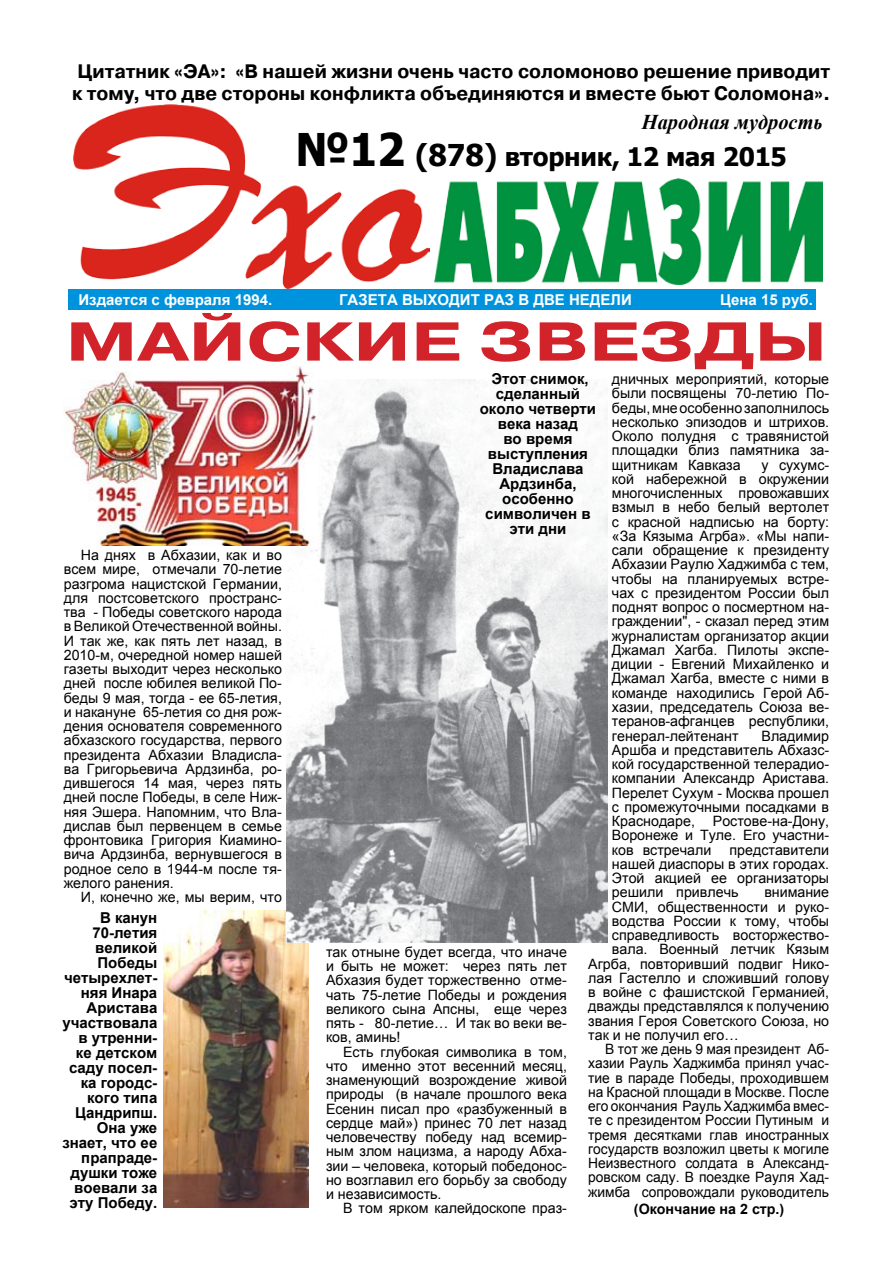
<style>
.page{position:relative;width:893px;height:1263px;background:#fff}
.page>*{position:absolute;margin:0;border:0;box-sizing:border-box;transform-origin:0 0}
.t1{font:700 54.6px "Pragmatica C";color:#d2232a;scale:1.39 1}
.t2{font:700 25.5px "Tahoma";letter-spacing:-.01em;color:#000}
.t3{font:italic 700 21px "Times New Roman";color:#000}
.t4{font:700 19.5px/22.5px "Pragmatica C";color:#000}
.t5{font:700 15px/15px "Arial";color:#000;text-align:right}
.t6{font:700 15px "Arial";color:#fff}
.t7{font:14.25px/14.2px "Arial";color:#000;text-align:justify}
.t8{font:700 14.25px "Arial";color:#000}
.s1{font-size:45px}
.s2{font-size:30px}
</style>
<div class="page">
<img style="left:74px;top:104px;width:356px;height:184px">
<img style="left:435px;top:179px;width:387px;height:106px">
<div style="left:68px;top:289px;width:748px;height:21px;background:#0093dd"></div>
<img style="left:164px;top:910px;width:144px;height:297px">
<img style="left:286px;top:379px;width:322px;height:563px">
<img style="left:64px;top:366px;width:253px;height:179px">
<h3 class="t4" style="left:72px;top:60px;width:760px">Цитатник «ЭА»: «В нашей жизни очень часто соломоново решение приводит к тому, что две стороны конфликта объединяются и вместе бьют Соломона».</h3>
<h3 class="t3" style="left:642px;top:107px;width:182px">Народная мудрость</h3>
<h2 class="t2" style="left:296px;top:139px;width:493px"><span class="s1">№12</span> <span class="s2">(878)</span> вторник, 12 мая 2015</h2>
<p class="t6" style="left:79px;top:290px;width:195px">Издается с февраля 1994.</p>
<p class="t6" style="left:339px;top:289px;width:292px">газета выходит раз в две недели</p>
<p class="t6" style="left:720px;top:290px;width:94px">Цена 15 руб.</p>
<h1 class="t1" style="left:66px;top:313px;width:549px">Майские звезды</h1>
<p class="t7" style="left:64px;top:548px;width:220px;text-indent:17px">На днях в Абхазии, как и во всем мире, отмечали 70-летие разгрома нацистской Германии, для постсоветского пространс&shy;тва - Победы советского народа в Великой Отечественной войны.<br>И так же, как пять лет назад, в 2010-м, очередной номер нашей газеты выходит через несколько дней после юбилея великой По&shy;беды 9 мая, тогда - ее 65-летия, и накануне 65-летия со дня рож&shy;дения основателя современного абхазского государства, первого президента Абхазии Владисла&shy;ва Григорьевича Ардзинба, ро&shy;дившегося 14 мая, через пять дней после Победы, в селе Ниж&shy;няя Эшера. Напомним, что Вла&shy;дислав был первенцем в семье фронтовика Григория Киамино&shy;вича Ардзинба, вернувшегося в родное село в 1944-м после тя&shy;желого ранения.</p>
<p class="t7" style="left:81px;top:890px;width:203px">И, конечно же, мы верим, что</p>
<p class="t5" style="left:62px;top:910px;width:96px">В канун<br>70-летия великой<br>Победы четырехлет&shy;няя Инара<br>Аристава участвовала в утренни&shy;ке детском саду посел&shy;ка городс&shy;кого типа<br>Цандрипш.<br>Она уже знает, что ее прапраде&shy;душки тоже воевали за эту Победу.</p>
<p class="t5" style="left:480px;top:372px;width:118px;text-align:center">Этот снимок, сделанный около четверти века назад<br>во время выступления<br>Владислава<br>Ардзинба, особенно символичен в эти дни</p>
<p class="t7" style="left:612px;top:372px;width:219px">дничных мероприятий, которые были посвящены 70-летию По&shy;беды, мне особенно заполнилось несколько эпизодов и штрихов.<br>Около полудня с травянистой площадки близ памятника за&shy;щитникам Кавказа</p>
<p class="t7" style="left:612px;top:458px;width:219px;text-indent:150px">у сухумс&shy;кой набережной в окружении многочисленных провожавших взмыл в небо белый вертолет с красной надписью на борту: «За Кязыма Агрба». «Мы напи&shy;сали обращение к президенту Абхазии Раулю Хаджимба с тем, чтобы на планируемых встре&shy;чах с президентом России был поднят вопрос о посмертном на&shy;граждении", - сказал перед этим журналистам организатор акции Джамал Хагба. Пилоты экспе&shy;диции - Евгений Михайленко и Джамал Хагба, вместе с ними в команде находились Герой Аб&shy;хазии, председатель Союза ве&shy;теранов-афганцев республики, генерал-лейтенант</p>
<p class="t7" style="left:612px;top:728px;width:219px;text-indent:150px">Владимир Аршба и представитель Абхазс&shy;кой государственной телерадио&shy;компании Александр Аристава.<br>Перелет Сухум - Москва прошел с промежуточными посадками в Краснодаре,</p>
<p class="t7" style="left:612px;top:814px;width:219px;text-indent:101px">Ростове-на-Дону, Воронеже и Туле. Его участни&shy;ков встречали</p>
<p class="t7" style="left:612px;top:842px;width:219px;text-indent:118px">представители нашей диаспоры в этих городах.<br>Этой акцией ее организаторы решили привлечь</p>
<p class="t7" style="left:764px;top:885px;width:66px">внимание</p>
<p class="t7" style="left:612px;top:899px;width:219px">СМИ, общественности и руко-</p>
<p class="t7" style="left:612px;top:914px;width:219px">водства России к тому, чтобы</p>
<p class="t7" style="left:612px;top:928px;width:219px">справедливость восторжество-</p>
<p class="t7" style="left:612px;top:942px;width:219px">вала. Военный летчик Кязым</p>
<p class="t7" style="left:588px;top:956px;width:242px">Агрба, повторивший подвиг Нико-</p>
<p class="t7" style="left:588px;top:971px;width:242px">лая Гастелло и сложивший голову</p>
<p class="t7" style="left:588px;top:985px;width:242px">в войне с фашистской Германией,</p>
<p class="t7" style="left:588px;top:999px;width:242px">дважды представлялся к получению</p>
<p class="t7" style="left:588px;top:1013px;width:242px">звания Героя Советского Союза, но</p>
<p class="t7" style="left:588px;top:1028px;width:152px">так и не получил его…</p>
<p class="t7" style="left:605px;top:1042px;width:225px">В тот же день 9 мая президент Аб-</p>
<p class="t7" style="left:588px;top:1056px;width:242px">хазии Рауль Хаджимба принял учас-</p>
<p class="t7" style="left:588px;top:1070px;width:242px">тие в параде Победы, проходившем</p>
<p class="t7" style="left:588px;top:1085px;width:242px">на Красной площади в Москве. После</p>
<p class="t7" style="left:588px;top:1099px;width:242px">его окончания Рауль Хаджимба вмес-</p>
<p class="t7" style="left:588px;top:1113px;width:242px">те с президентом России Путиным и</p>
<p class="t7" style="left:588px;top:1127px;width:242px">тремя десятками глав иностранных</p>
<p class="t7" style="left:588px;top:1142px;width:242px">государств возложил цветы к могиле</p>
<p class="t7" style="left:588px;top:1156px;width:242px">Неизвестного солдата в Александ-</p>
<p class="t7" style="left:588px;top:1170px;width:242px">ровском саду. В поездке Рауля Хад-</p>
<p class="t7" style="left:588px;top:1184px;width:242px">жимба сопровождали руководитель</p>
<p class="t7" style="left:326px;top:945px;width:242px">так отныне будет всегда, что иначе и быть не может: через пять лет Абхазия будет торжественно отме&shy;чать 75-летие Победы и рождения великого сына Апсны, еще через пять - 80-летие… И так во веки ве&shy;ков, аминь!</p>
<p class="t7" style="left:326px;top:1044px;width:242px;text-indent:17px">Есть глубокая символика в том, что именно этот весенний месяц, знаменующий возрождение живой природы (в начале прошлого века Есенин писал про «разбуженный в сердце май») принес 70 лет назад человечеству победу над всемир&shy;ным злом нацизма, а народу Абха&shy;зии – человека, который победонос&shy;но возглавил его борьбу за свободу и независимость.</p>
<p class="t7" style="left:343px;top:1201px;width:225px">В том ярком калейдоскопе праз-</p>
<p class="t8" style="left:634px;top:1199px;width:152px">(Окончание на 2 стр.)</p>
</div>
